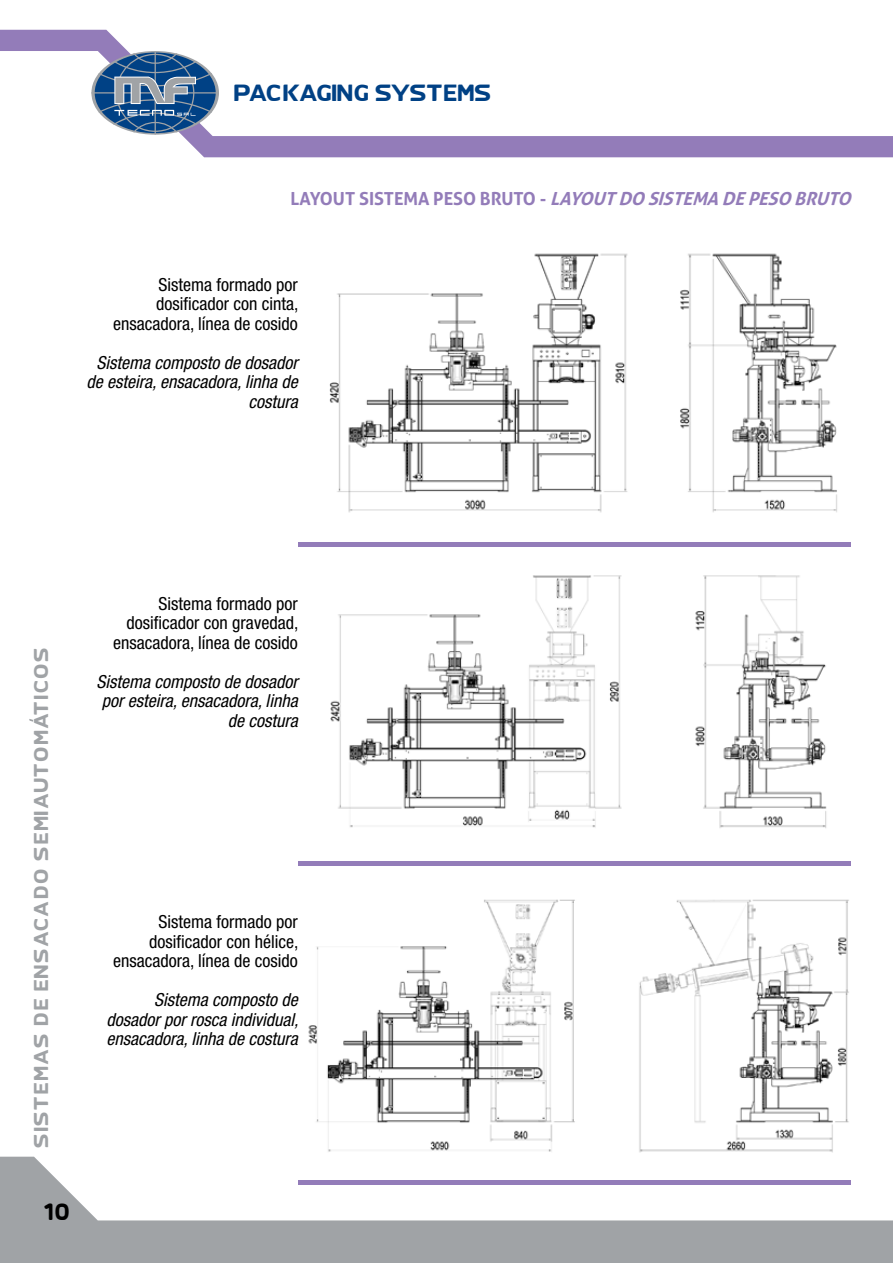
<style>
.page{position:relative;width:893px;height:1263px;background:#fff}
.page>*{position:absolute;margin:0;border:0;box-sizing:border-box;transform-origin:0 0}
.t1{font:24px "SK Yfont Thick";color:#000}
.t2{font:21px "SK Yfont Thick";letter-spacing:-.045em;color:#004185}
.t3{font:condensed 18px/19.5px "Helvetica Neue";color:#000;text-align:right}
.t4{font:italic condensed 18px/19.5px "Helvetica Neue";color:#000;text-align:right}
.t5{font:italic 700 18px "Aller";color:#937cb9}
.t6{font:18px "SK Yfont Thick";letter-spacing:.08em;color:#a0a3a6}
.s1{font-style:normal}
</style>
<div class="page">
<svg style="left:0;top:1157px;width:893px;height:106px;fill:#a0a3a6"></svg>
<svg style="left:0;top:30px;width:893px;height:127px"></svg>
<svg style="left:91px;top:51px;width:128px;height:84px"></svg>
<img style="left:291px;top:865px;width:581px;height:319px">
<img style="left:329px;top:253px;width:508px;height:260px">
<img style="left:315px;top:546px;width:535px;height:282px">
<hr style="left:298px;top:542px;width:552px;height:4px;background:#937cb9">
<hr style="left:298px;top:861px;width:552px;height:4px;background:#937cb9">
<hr style="left:298px;top:1180px;width:552px;height:4px;background:#937cb9">
<p class="t2" style="left:234px;top:85px;width:259px">PAC KAGING SYSTEMS</p>
<p class="t5" style="left:290px;top:187px;width:567px"><span class="s1">L A Y O U T S I S T E M A P E S O B R U T O -</span> LAYOUTDO SISTEMA DEPESO BRUTO</p>
<p class="t3" style="left:113px;top:274px;width:187px">Sistema formado por dosificador con cinta, ensacadora, línea de cosido</p>
<p class="t4" style="left:86px;top:352px;width:213px">Sistema composto de dosador de esteira, ensacadora, linha de costura</p>
<p class="t6" style="left:34px;top:1148px;width:502px;rotate:-90deg">SISTEMAS DE ENSACADO SEMIAUTOMATICOS</p>
<h1 class="t1" style="left:43px;top:1201px;width:28px">10</h1>
<p class="t3" style="left:113px;top:593px;width:187px">Sistema formado por dosificador con gravedad, ensacadora, línea de cosido</p>
<p class="t4" style="left:96px;top:671px;width:203px">Sistema composto de dosador por esteira, ensacadora, linha de costura</p>
<p class="t3" style="left:113px;top:912px;width:187px">Sistema formado por dosificador con hélice, ensacadora, línea de cosido</p>
<p class="t4" style="left:106px;top:990px;width:193px;text-align:justify;text-indent:48px">Sistema composto de dosador por rosca individual, ensacadora, linha de costura</p>
</div>
